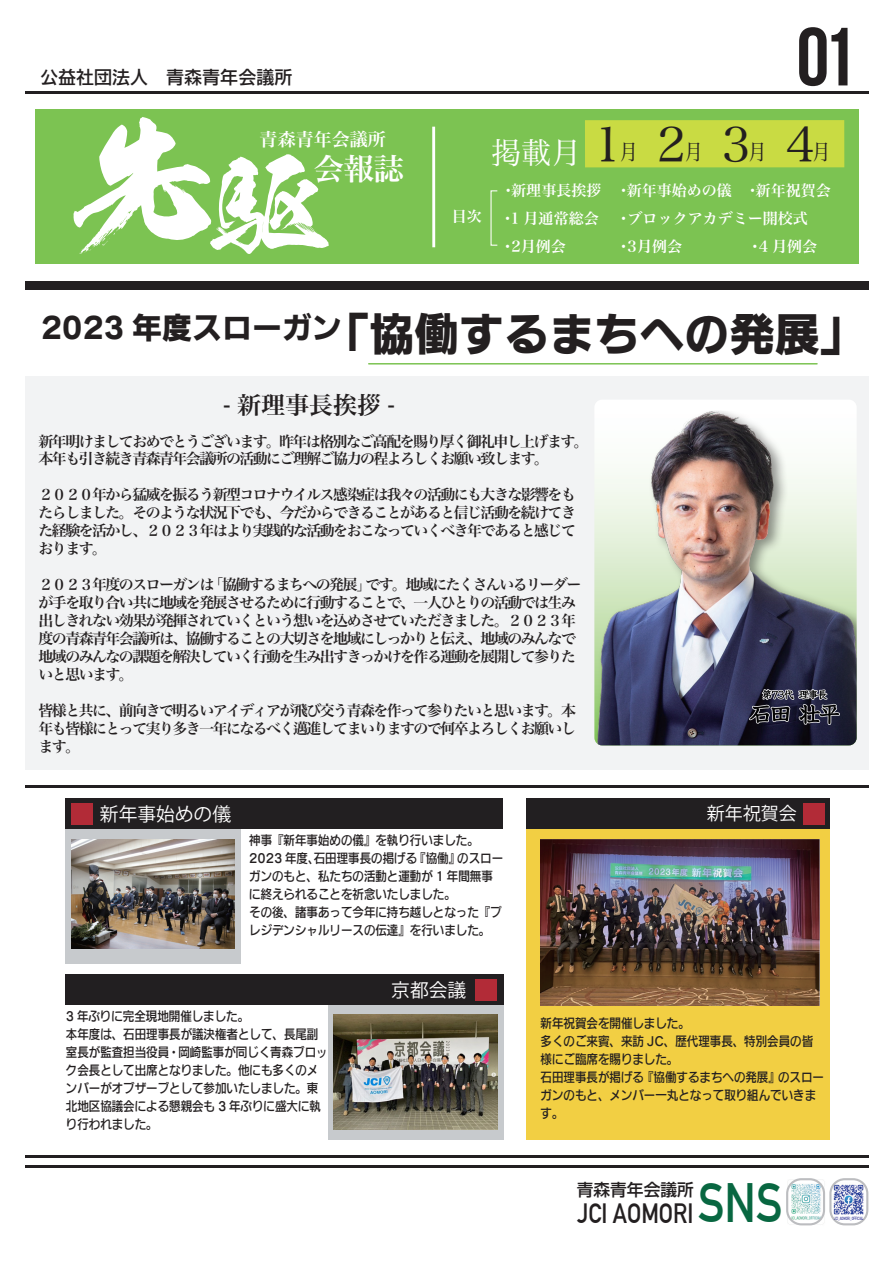
<style>
.page{position:relative;width:893px;height:1263px;background:#fff}
.page>*{position:absolute;margin:0;border:0;box-sizing:border-box;transform-origin:0 0}
.t1{font:82.35px "Bebas Neue";color:#231f20}
.t2{font:48.3px "Hira Min Pro W3";color:#231f20}
.t3{font:45px "Iwa N Go Pro Eb";color:#231f20}
.t4{font:30px "Hira Min Pro W3";color:#fff}
.t5{font:30px "Hira Min Pro W6";color:#fff}
.t6{font:700 27.3px "DIN Alternate";color:#231f20;scale:.85 1}
.t7{font:24px "Hira Min Pro W6";color:#231f20}
.t8{font:21.45px "Hira Min Pro W3";color:#231f20;scale:.85 1}
.t9{font:18.75px "Koz Go Pr 6 N";color:#fff}
.t10{font:500 18px "Iwa N Go Pro";color:#231f20}
.t11{font:18px "Hira Min Pro W6";color:#fff}
.t12{font:18px "Koz Go Pr 6 N";color:#fff}
.t13{font:500 16.8px "Shin Go Pro";color:#231f20}
.t14{font:15px/28px "Hira Min Pro W6";color:#fff}
.t15{font:14.85px/18px "Hira Min Pro W6";letter-spacing:-.1em;color:#231f20}
.t16{font:500 12.75px/18px "Iwa N Go Pro";color:#231f20;scale:.9 1}
.t17{font:700 4.5px "DIN Alternate";color:#2e3092;scale:.67 1}
.s1{font-size:48.3px;color:#231f20}
.s2{font-size:54.15px;color:#086741}
</style>
<div class="page">
<div style="left:66px;top:798px;width:175px;height:166px;background:#c7cacd"></div>
<img style="left:786px;top:1181px;width:39px;height:45px">
<img style="left:832px;top:1182px;width:33px;height:34px">
<div style="left:786px;top:1178px;width:39px;height:47px;border:2px solid #bcbdc0;border-radius:14px"></div>
<div style="left:829px;top:1178px;width:39px;height:47px;border:2px solid #bcbdc0;border-radius:14px"></div>
<hr style="left:25px;top:91px;width:844px;height:3px;background:#221f21">
<hr style="left:25px;top:1155px;width:844px;height:3px;background:#221f21">
<hr style="left:25px;top:785px;width:844px;height:2px;background:#221f21">
<hr style="left:25px;top:1165px;width:844px;height:3px;background:#221f21">
<div style="left:25px;top:376px;width:844px;height:393px;background:#f2f3f4"></div>
<div style="left:526px;top:798px;width:303px;height:342px;background:#f2cf43"></div>
<div style="left:25px;top:281px;width:844px;height:9px;background:#221f21"></div>
<div style="left:526px;top:798px;width:303px;height:31px;background:#221f21"></div>
<div style="left:803px;top:803px;width:21px;height:21px;background:#b22b37"></div>
<div style="left:35px;top:109px;width:824px;height:155px;background:#7cc352"></div>
<hr style="left:432px;top:127px;width:3px;height:120px;background:#fff">
<svg style="left:73px;top:117px;width:256px;height:137px"></svg>
<div style="left:585px;top:120px;width:259px;height:47px;background:#c9db43"></div>
<hr style="left:369px;top:363px;width:448px;height:1px;background:#7cc352">
<div style="left:595px;top:400px;width:261px;height:10px;background:#fff"></div>
<img style="left:594px;top:410px;width:263px;height:335px">
<img style="left:749px;top:689px;width:90px;height:36px">
<div style="left:66px;top:798px;width:437px;height:31px;background:#221f21"></div>
<div style="left:71px;top:803px;width:21px;height:21px;background:#b22b37"></div>
<div style="left:328px;top:974px;width:175px;height:166px;background:#c7cacd"></div>
<div style="left:65px;top:974px;width:438px;height:31px;background:#221f21"></div>
<div style="left:475px;top:979px;width:22px;height:21px;background:#b22b37"></div>
<img style="left:541px;top:840px;width:278px;height:166px">
<img style="left:72px;top:840px;width:163px;height:108px">
<img style="left:334px;top:1014px;width:163px;height:115px">
<p class="t10" style="left:40px;top:64px;width:254px">公益社団法人　青森青年会議所</p>
<p class="t11" style="left:260px;top:124px;width:146px">青森青年会議所　</p>
<h3 class="t5" style="left:314px;top:142px;width:92px">会報誌</h3>
<h1 class="t1" style="left:797px;top:12px;width:60px">01</h1>
<p class="t14" style="left:452px;top:201px;width:32px">目次</p>
<h3 class="t4" style="left:491px;top:127px;width:133px">掲載月 <span class="s1">1</span></h3>
<h3 class="t8" style="left:619px;top:134px;width:23px">月</h3>
<h2 class="t2" style="left:657px;top:104px;width:30px">2</h2>
<h3 class="t8" style="left:684px;top:133px;width:23px">月</h3>
<h2 class="t2" style="left:722px;top:104px;width:30px">3</h2>
<h3 class="t8" style="left:748px;top:134px;width:23px">月</h3>
<h2 class="t2" style="left:786px;top:104px;width:30px">4</h2>
<h3 class="t8" style="left:812px;top:134px;width:23px">月</h3>
<p class="t14" style="left:500px;top:175px;width:332px">・新理事長挨拶 ・新年事始めの儀 ・新年祝賀会・1 月通常総会 ・ブロックアカデミー開校式・2月例会</p>
<p class="t14" style="left:616px;top:232px;width:68px">・3月例会</p>
<p class="t14" style="left:748px;top:232px;width:71px">・4 月例会</p>
<h3 class="t3" style="left:41px;top:301px;width:825px"><sup>2023</sup> <sup>年度スローガン</sup>「協働するまちへの発展」</h3>
<h3 class="t7" style="left:223px;top:384px;width:174px">- 新理事長挨拶 -</h3>
<p class="t15" style="left:39px;top:431px;width:552px">新年明けましておめでとうございます。昨年は格別なご高配を賜り厚く御礼申し上げます。本年も引き続き青森青年会議所の活動にご理解ご協力の程よろしくお願い致します。</p>
<p class="t15" style="left:39px;top:485px;width:539px;text-align:justify">２０２０年から猛威を振るう新型コロナウイルス感染症は我々の活動にも大きな影響をもたらしました。そのような状況下でも、今だからできることがあると信じ活動を続けてきた経験を活かし、２０２３年はより実践的な活動をおこなっていくべき年であると感じております。</p>
<p class="t15" style="left:39px;top:574px;width:544px">２０２３年度のスローガンは「協働するまちへの発展」です。地域にたくさんいるリーダーが手を取り合い共に地域を発展させるために行動することで、一人ひとりの活動では生み出しきれない効果が発揮されていくという想いを込めさせていただきました。２０２３年度の青森青年会議所は、協働することの大切さを地域にしっかりと伝え、地域のみんなで地域のみんなの課題を解決していく行動を生み出すきっかけを作る運動を展開して参りたいと思います。</p>
<p class="t15" style="left:39px;top:700px;width:539px;text-align:justify">皆様と共に、前向きで明るいアイディアが飛び交う青森を作って参りたいと思います。本年も皆様にとって実り多き一年になるべく邁進してまいりますので何卒よろしくお願いします。</p>
<p class="t9" style="left:100px;top:804px;width:133px">新年事始めの儀</p>
<p class="t12" style="left:707px;top:804px;width:92px">新年祝賀会</p>
<p class="t16" style="left:249px;top:831px;width:284px">神事『新年事始めの儀』を執り行いました。<br>2023 年度、石田理事長の掲げる『協働』のスローガンのもと、私たちの活動と運動が 1 年間無事に終えられることを祈念いたしました。<br>その後、諸事あって今年に持ち越しとなった『プレジデンシャルリースの伝達』を行いました。</p>
<p class="t16" style="left:66px;top:1007px;width:292px">3 年ぶりに完全現地開催しました。<br>本年度は、石田理事長が議決権者として、長尾副室長が監査担当役員・岡崎監事が同じく青森ブロック会長として出席となりました。他にも多くのメンバーがオブザーブとして参加いたしました。東北地区協議会による懇親会も 3 年ぶりに盛大に執り行われました。</p>
<p class="t9" style="left:391px;top:980px;width:76px">京都会議</p>
<p class="t16" style="left:541px;top:1013px;width:316px">新年祝賀会を開催しました。<br>多くのご来賓、来訪 JC、歴代理事長、特別会員の皆様にご臨席を賜りました。<br>石田理事長が掲げる『協働するまちへの発展』のスローガンのもと、メンバー一丸となって取り組んでいきます。</p>
<p class="t13" style="left:577px;top:1176px;width:119px">青森青年会議所</p>
<h3 class="t6" style="left:577px;top:1192px;width:243px">JCI AOMORI <span class="s2">SNS</span></h3>
<p class="t17" style="left:834px;top:1215px;width:45px">JCI_AOMORI_OFFICIAL</p>
</div>
